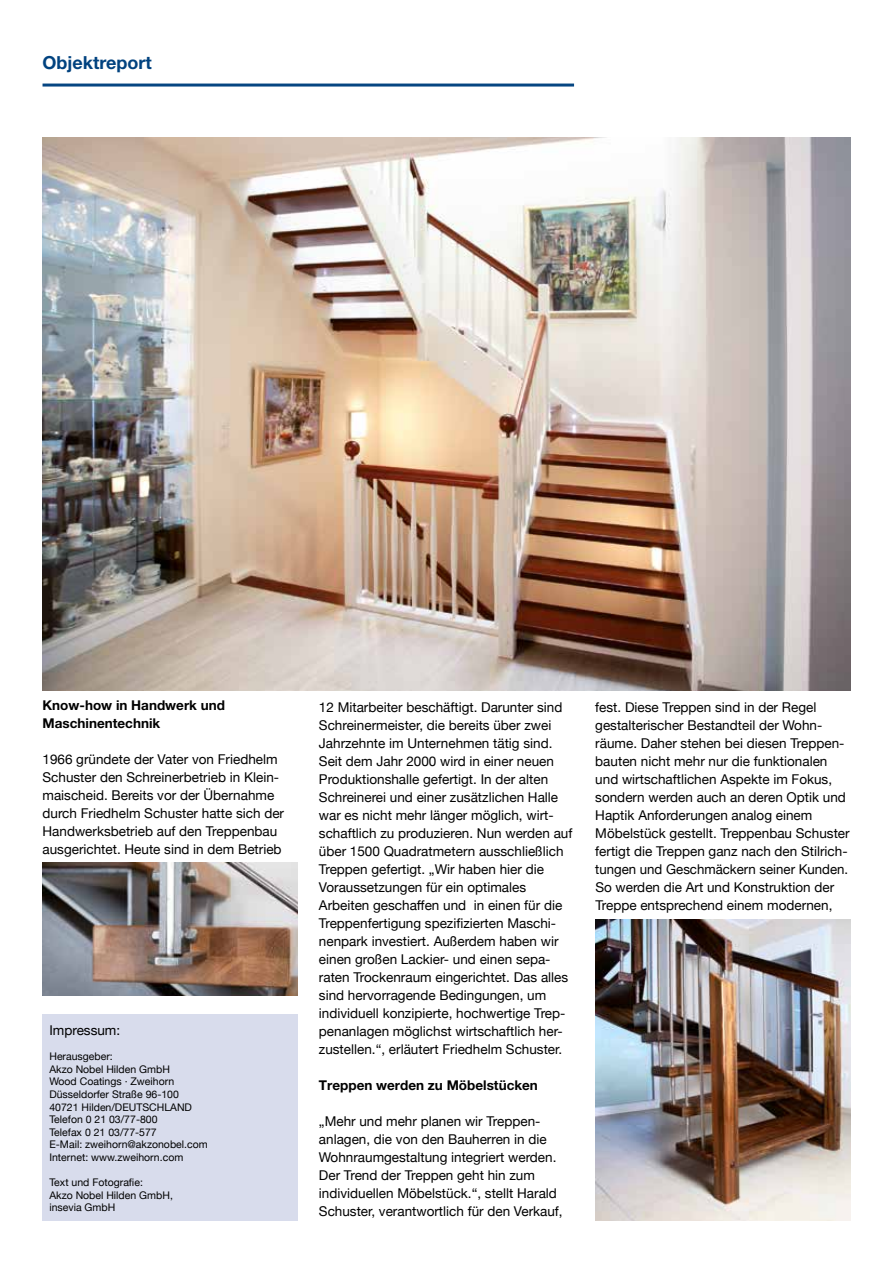
<style>
.page{position:relative;width:893px;height:1263px;background:#fff}
.page>*{position:absolute;margin:0;border:0;box-sizing:border-box;transform-origin:0 0}
.t1{font:700 18px "Helvetica Neue";color:#00427f}
.t2{font:13.5px/18px "Helvetica Neue";color:#000}
.t3{font:700 13.5px/18px "Helvetica Neue";color:#000}
.t4{font:10.5px/12.6px "Helvetica Neue";color:#000}
</style>
<div class="page">
<hr style="left:43px;top:84px;width:531px;height:3px;background:#00427f">
<div style="left:43px;top:1014px;width:255px;height:206px;background:#d8dcec"></div>
<img style="left:43px;top:138px;width:807px;height:553px">
<img style="left:43px;top:862px;width:255px;height:134px">
<img style="left:595px;top:920px;width:255px;height:300px">
<h1 class="t1" style="left:43px;top:52px;width:111px">Objektreport</h1>
<p class="t3" style="left:43px;top:695px;width:184px">Know-how in Handwerk und<br>Maschinentechnik</p>
<p class="t2" style="left:43px;top:751px;width:243px">1966 gründete der Vater von Friedhelm Schuster den Schreinerbetrieb in Klein&shy;maischeid. Bereits vor der Übernahme durch Friedhelm Schuster hatte sich der Handwerksbetrieb auf den Treppenbau ausgerichtet. Heute sind in dem Betrieb</p>
<p class="t2" style="left:49px;top:1022px;width:72px">Impressum:</p>
<p class="t4" style="left:49px;top:1051px;width:160px">Herausgeber:<br>Akzo Nobel Hilden GmbH<br>Wood Coatings · Zweihorn<br>Düsseldorfer Straße 96-100<br>40721 Hilden/DEUTSCHLAND<br>Telefon 0 21 03/77-800<br>Telefax 0 21 03/77-577<br>E-Mail: zweihorn@akzonobel.com<br>Internet: www.zweihorn.com</p>
<p class="t4" style="left:49px;top:1177px;width:125px">Text und Fotografie:<br>Akzo Nobel Hilden GmbH, insevia GmbH</p>
<p class="t2" style="left:319px;top:699px;width:255px">12 Mitarbeiter beschäftigt. Darunter sind Schreinermeister, die bereits über zwei Jahrzehnte im Unternehmen tätig sind.<br>Seit dem Jahr 2000 wird in einer neuen Produktionshalle gefertigt. In der alten Schreinerei und einer zusätzlichen Halle war es nicht mehr länger möglich, wirt&shy;schaftlich zu produzieren. Nun werden auf über 1500 Quadratmetern ausschließlich Treppen gefertigt. „Wir haben hier die Voraussetzungen für ein optimales Arbeiten geschaffen und in einen für die Treppenfertigung spezifizierten Maschi&shy;nenpark investiert. Außerdem haben wir einen großen Lackier- und einen sepa&shy;raten Trockenraum eingerichtet. Das alles sind hervorragende Bedingungen, um individuell konzipierte, hochwertige Trep&shy;penanlagen möglichst wirtschaftlich her&shy;zustellen.“, erläutert Friedhelm Schuster.</p>
<p class="t3" style="left:319px;top:1076px;width:220px">Treppen werden zu Möbelstücken</p>
<p class="t2" style="left:319px;top:1113px;width:245px">„Mehr und mehr planen wir Treppen&shy;anlagen, die von den Bauherren in die Wohnraumgestaltung integriert werden.<br>Der Trend der Treppen geht hin zum individuellen Möbelstück.“, stellt Harald Schuster, verantwortlich für den Verkauf,</p>
<p class="t2" style="left:595px;top:699px;width:256px">fest. Diese Treppen sind in der Regel gestalterischer Bestandteil der Wohn&shy;räume. Daher stehen bei diesen Treppen&shy;bauten nicht mehr nur die funktionalen und wirtschaftlichen Aspekte im Fokus, sondern werden auch an deren Optik und Haptik Anforderungen analog einem Möbelstück gestellt. Treppenbau Schuster fertigt die Treppen ganz nach den Stilrich&shy;tungen und Geschmäckern seiner Kunden.<br>So werden die Art und Konstruktion der Treppe entsprechend einem modernen,</p>
</div>
